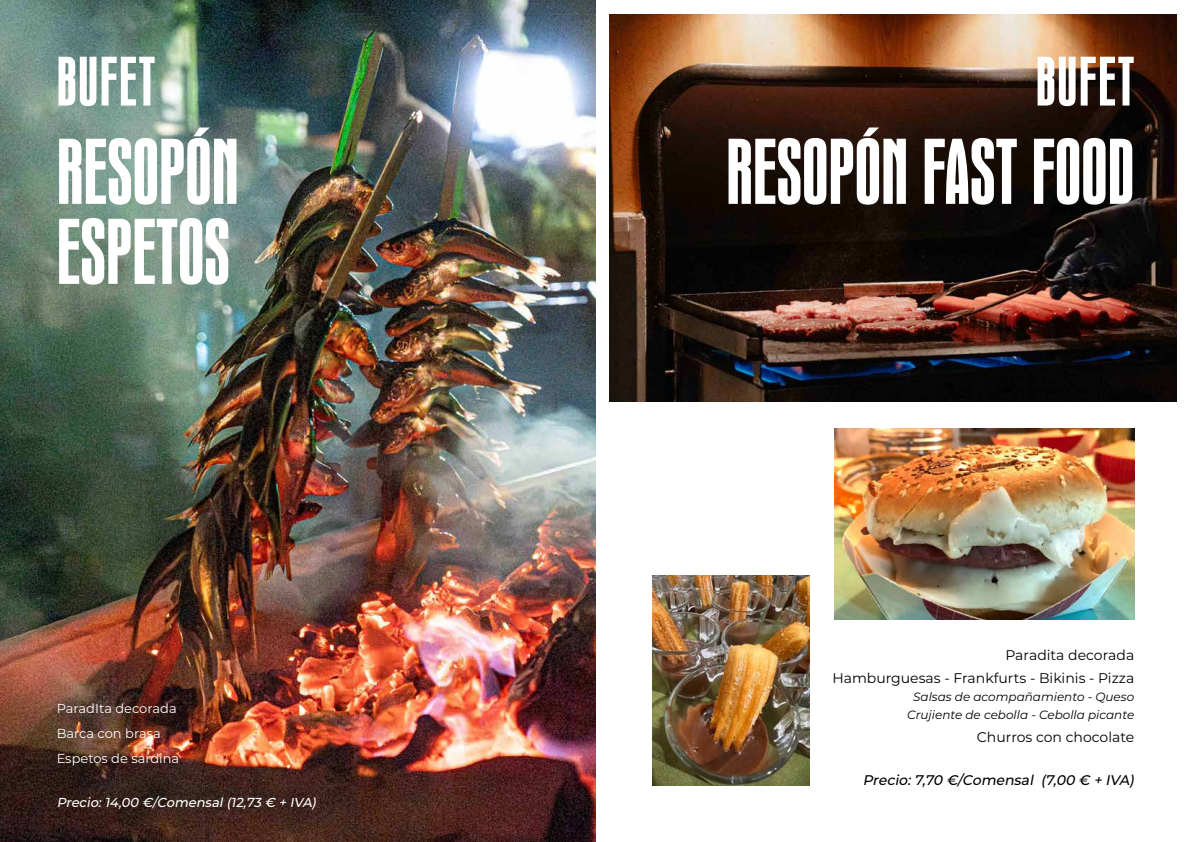
<style>
.page{position:relative;width:1191px;height:842px;background:#fff}
.page>*{position:absolute;margin:0;border:0;box-sizing:border-box;transform-origin:0 0}
.t1{font:80px/80px "Wagner Grotesk Pro";color:#fff}
.t2{font:60px "Wagner Grotesk Pro";letter-spacing:.03em;color:#fff}
.t3{font:14px/23px "Montserrat";color:#000;text-align:right}
.t4{font:italic 500 14px "Montserrat";color:#000}
.t5{font:13px/25px "Montserrat";color:#fff}
.t6{font:italic 500 13px "Montserrat";color:#fff}
.t7{font:italic 12px/18px "Montserrat";color:#000;text-align:center}
</style>
<div class="page">
<img style="left:0;top:0;width:595px;height:842px">
<img style="left:609px;top:14px;width:567px;height:387px">
<img style="left:834px;top:428px;width:300px;height:192px">
<img style="left:652px;top:575px;width:158px;height:210px">
<img style="left:595px;top:0;width:1px;height:842px">
<h2 class="t2" style="left:57px;top:44px;width:100px">BUFET</h2>
<h1 class="t1" style="left:57px;top:133px;width:184px">RESOPÓN<br>ESPETOS</h1>
<p class="t5" style="left:57px;top:696px;width:124px">ParadIta decorada<br>Barca con brasa<br>Espetos de sardina</p>
<p class="t6" style="left:57px;top:794px;width:264px">Precio:14,00 €/Comensal(12,73 € + IVA)</p>
<h2 class="t2" style="left:1035px;top:44px;width:100px">BUFET</h2>
<h1 class="t1" style="left:726px;top:133px;width:409px">RESOPÓN FAST FOOD</h1>
<p class="t3" style="left:832px;top:643px;width:303px">Paradita decorada<br>Hamburguesas - Frankfurts - Bikinis - Pizza</p>
<p class="t7" style="left:907px;top:688px;width:229px">Salsas de acompañamiento - Queso<br>Crujiente de cebolla - Cebolla picante</p>
<p class="t3" style="left:977px;top:725px;width:159px">Churros con chocolate</p>
<p class="t4" style="left:862px;top:770px;width:276px">Precio:7,70 €/Comensal (7,00 € + IVA)</p>
</div>
